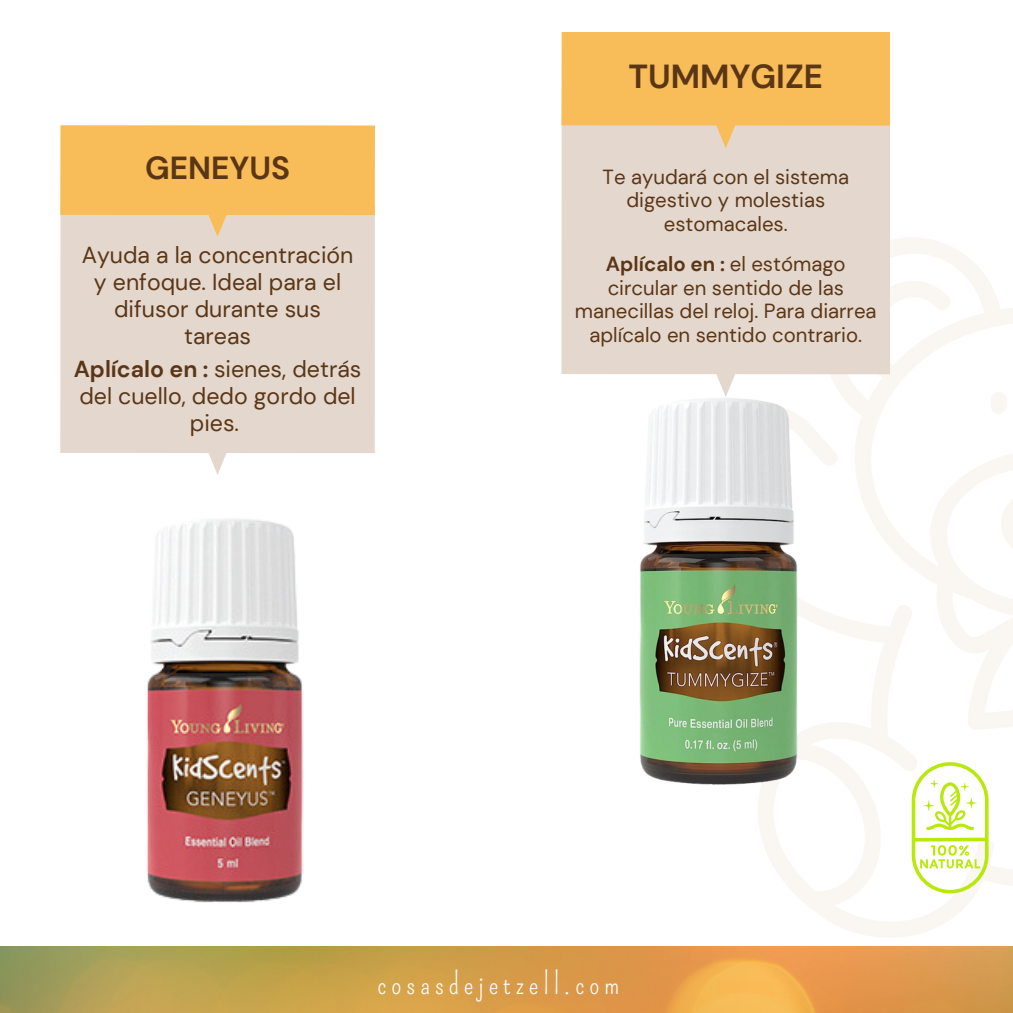
<style>
.page{position:relative;width:1013px;height:1013px;background:#fff}
.page>*{position:absolute;margin:0;border:0;box-sizing:border-box;transform-origin:0 0}
.t1{font:700 33.25px "DM Sans";color:#5b3616}
.t2{font:700 31.88px "DM Sans";color:#5b3616}
.t3{font:28.75px "Pompiere";letter-spacing:.165em;color:#fdfdfe}
.t4{font:23.12px/27.2px "DM Sans";color:#5b3616;text-align:center}
.t5{font:20.38px/23.5px "DM Sans";color:#5b3616;text-align:center}
.s1{font-weight:700}
</style>
<div class="page">
<img style="left:147px;top:519px;width:157px;height:384px">
<svg style="left:697px;top:238px;width:315px;height:700px"></svg>
<svg style="left:990px;top:392px;width:17px;height:22px"></svg>
<img style="left:639px;top:397px;width:158px;height:387px">
<img style="left:0;top:946px;width:1012px;height:66px">
<svg style="left:60px;top:237px;width:315px;height:238px;background:#e6dbd2"></svg>
<svg style="left:60px;top:125px;width:315px;height:112px;background:#f4c26f"></svg>
<svg style="left:561px;top:148px;width:329px;height:249px;background:#e6dbd2"></svg>
<svg style="left:561px;top:32px;width:329px;height:116px;background:#f4c26e"></svg>
<svg style="left:911px;top:762px;width:77px;height:131px"></svg>
<p class="t2" style="left:145px;top:147px;width:146px">GENEYUS</p>
<p class="t4" style="left:82px;top:241px;width:273px">Ayuda a la concentración y enfoque. Ideal para el difusor durante sus tareas</p>
<p class="t4" style="left:74px;top:355px;width:289px"><span class="s1">Aplícalo en :</span> sienes, detrás del cuello, dedo gordo del pies.</p>
<p class="t1" style="left:628px;top:55px;width:196px">TUMMYGIZE</p>
<p class="t5" style="left:602px;top:165px;width:248px">Te ayudará con el sistema digestivo y molestias estomacales.</p>
<p class="t5" style="left:575px;top:252px;width:303px"><span class="s1">Aplícalo en :</span> el estómago circular en sentido de las manecillas del reloj. Para diarrea aplícalo en sentido contrario.</p>
<p class="t3" style="left:377px;top:967px;width:244px">cosasdejetzell.com</p>
</div>
